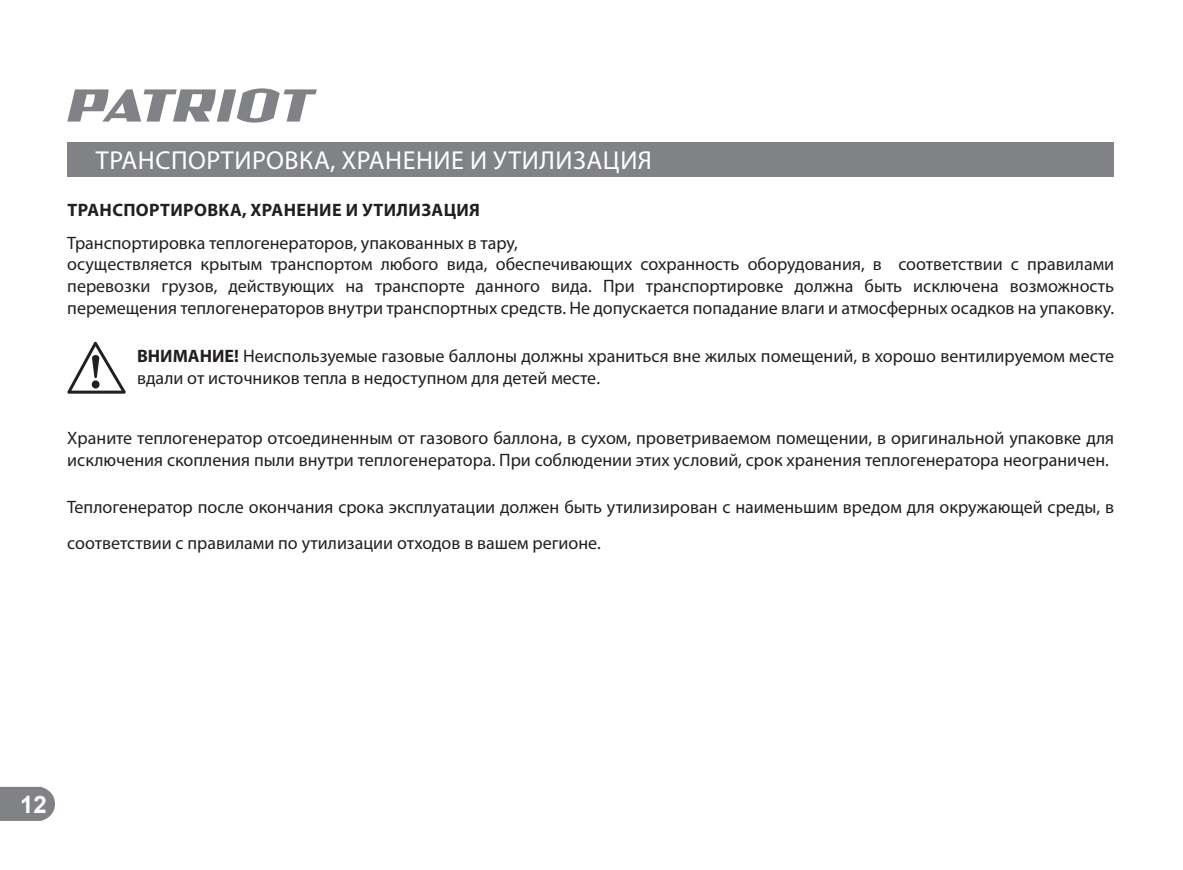
<style>
.page{position:relative;width:1183px;height:870px;background:#fff}
.page>*{position:absolute;margin:0;border:0;box-sizing:border-box;transform-origin:0 0}
.t1{font:26px "Myriad Pro";letter-spacing:.02em;color:#fff}
.t2{font:700 24px "Arial";color:#fff}
.t3{font:18px/21.6px "Myriad Pro";color:#231f20}
.t4{font:700 18px "Myriad Pro";letter-spacing:.02em;color:#231f20}
.s1{font-weight:700}
</style>
<div class="page">
<svg style="left:0;top:786px;width:55px;height:34px;background:#8a8c8f"></svg>
<div style="left:67px;top:142px;width:1047px;height:34px;background:#808285"></div>
<svg style="left:67px;top:88px;width:250px;height:35px"></svg>
<svg style="left:67px;top:341px;width:59px;height:52px"></svg>
<h1 class="t1" style="left:96px;top:148px;width:558px">ТРАНСПОРТИРОВКА, ХРАНЕНИЕ И УТИЛИЗАЦИЯ</h1>
<p class="t4" style="left:67px;top:201px;width:414px">ТРАНСПОРТИРОВКА, ХРАНЕНИЕ И УТИЛИЗАЦИЯ</p>
<p class="t3" style="left:67px;top:232px;width:1048px">Транспортировка теплогенераторов, упакованных в тару,<br>осуществляется крытым транспортом любого вида, обеспечивающих сохранность оборудования, в соответствии с правилами перевозки грузов, действующих на транспорте данного вида. При транспортировке должна быть исключена возможность перемещения теплогенераторов внутри транспортных средств. Не допускается попадание влаги и атмосферных осадков на упаковку.</p>
<p class="t3" style="left:137px;top:346px;width:978px"><span class="s1">ВНИМАНИЕ!</span> Неиспользуемые газовые баллоны должны храниться вне жилых помещений, в хорошо вентилируемом месте вдали от источников тепла в недоступном для детей месте.</p>
<p class="t3" style="left:67px;top:428px;width:1048px">Храните теплогенератор отсоединенным от газового баллона, в сухом, проветриваемом помещении, в оригинальной упаковке для исключения скопления пыли внутри теплогенератора. При соблюдении этих условий, срок хранения теплогенератора неограничен.</p>
<p class="t3" style="left:67px;top:490px;width:1048px;line-height:36px">Теплогенератор после окончания срока эксплуатации должен быть утилизирован с наименьшим вредом для окружающей среды, в соответствии с правилами по утилизации отходов в вашем регионе.</p>
<h2 class="t2" style="left:20px;top:790px;width:28px">12</h2>
</div>
